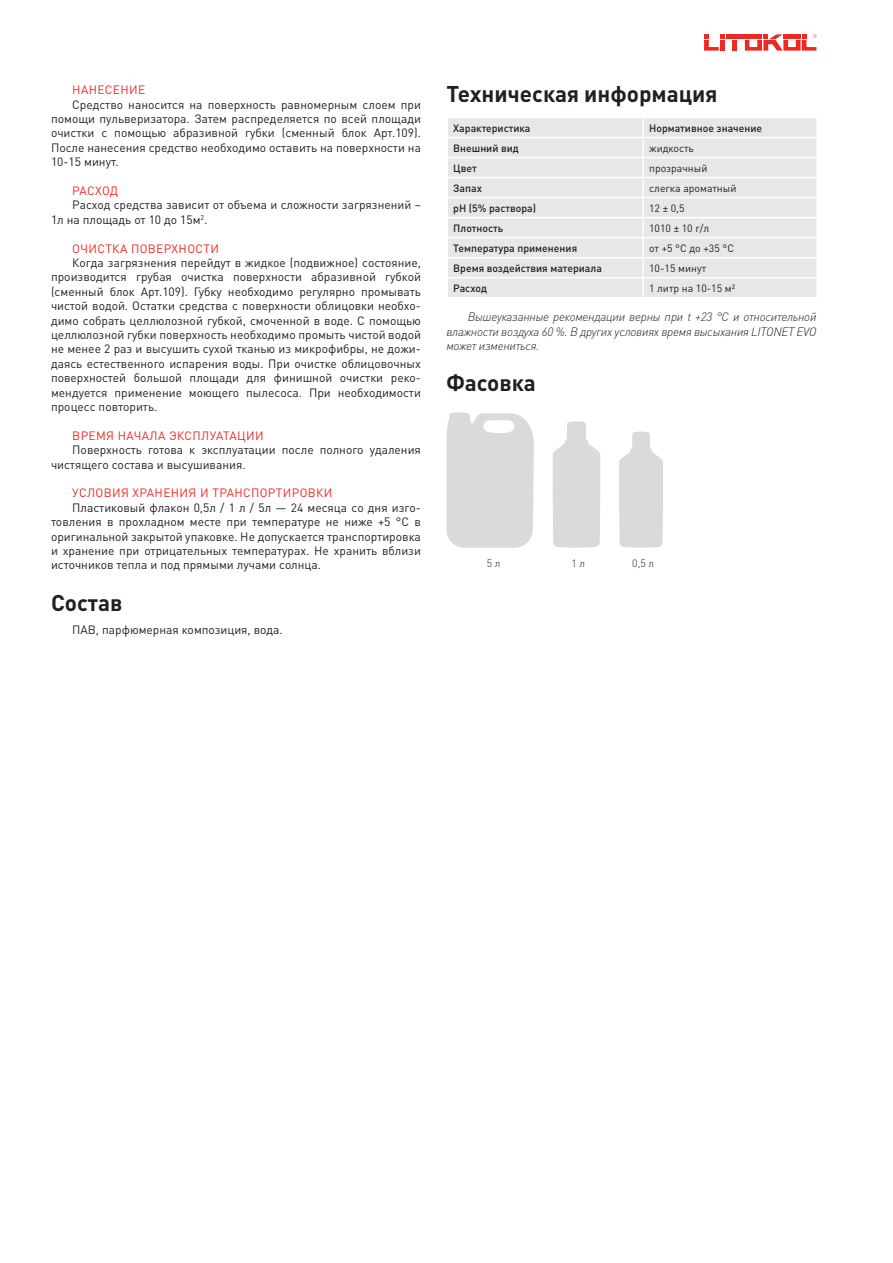
<style>
.page{position:relative;width:893px;height:1263px;background:#fff}
.page>*{position:absolute;margin:0;border:0;box-sizing:border-box;transform-origin:0 0}
.Заголовок{font:700 22.5px "DIN Pro";color:#231f20}
.Основной_текст{font:12px/14.4px "DIN Pro";color:#231f20;text-align:justify}
.Основной_текст-2{font:italic 300 12px/14.4px "DIN Pro";letter-spacing:-.02em;color:#231f20;text-align:justify}
.Подзаголовок{font:12px "DIN Pro";letter-spacing:.03em;color:#ee2823}
.Табл__текст__medium{font:500 10.5px "DIN Pro";color:#231f20}
.Табл__текст__light{font:10.5px "DIN Pro";color:#231f20}
.Малая_таблица{font:300 10.5px "DIN Pro";color:#231f20}
</style>
<div class="page">
<div style="left:726px;top:34px;width:17px;height:5px;background:#ee2823"></div>
<hr style="left:733px;top:40px;width:4px;height:11px;background:#ee2823">
<svg style="left:704px;top:34px;width:21px;height:17px"></svg>
<svg style="left:745px;top:34px;width:71px;height:17px"></svg>
<div style="left:448px;top:118px;width:368px;height:179px;background:#e6e7e9"></div>
<hr style="left:446px;top:137px;width:197px;height:1px;background:#fff">
<hr style="left:643px;top:137px;width:175px;height:1px;background:#fff">
<hr style="left:446px;top:157px;width:197px;height:1px;background:#fff">
<hr style="left:643px;top:157px;width:175px;height:1px;background:#fff">
<hr style="left:446px;top:177px;width:197px;height:1px;background:#fff">
<hr style="left:643px;top:177px;width:175px;height:1px;background:#fff">
<hr style="left:446px;top:197px;width:197px;height:1px;background:#fff">
<hr style="left:643px;top:197px;width:175px;height:1px;background:#fff">
<hr style="left:446px;top:217px;width:197px;height:1px;background:#fff">
<hr style="left:643px;top:217px;width:175px;height:1px;background:#fff">
<hr style="left:446px;top:237px;width:197px;height:1px;background:#fff">
<hr style="left:643px;top:237px;width:175px;height:1px;background:#fff">
<hr style="left:446px;top:257px;width:197px;height:1px;background:#fff">
<hr style="left:643px;top:257px;width:175px;height:1px;background:#fff">
<hr style="left:446px;top:277px;width:197px;height:1px;background:#fff">
<hr style="left:643px;top:277px;width:175px;height:1px;background:#fff">
<svg style="left:642px;top:118px;width:2px;height:179px"></svg>
<svg style="left:816px;top:118px;width:1px;height:179px"></svg>
<svg style="left:446px;top:412px;width:88px;height:136px;background:#dcddde"></svg>
<svg style="left:553px;top:421px;width:47px;height:127px;background:#dddee0"></svg>
<svg style="left:619px;top:431px;width:44px;height:117px;background:#dedfe0"></svg>
<p class="Подзаголовок" style="left:72px;top:82px;width:75px">НАНЕСЕНИЕ</p>
<p class="Основной_текст" style="left:51px;top:97px;width:371px;text-indent:21px">Средство наносится на поверхность равномерным слоем при помощи пульверизатора. Затем распределяется по всей площади очистки с помощью абразивной губки (сменный блок Арт.109).<br>После нанесения средство необходимо оставить на поверхности на 10-15 минут.</p>
<p class="Подзаголовок" style="left:72px;top:183px;width:47px">РАСХОД</p>
<p class="Основной_текст" style="left:51px;top:197px;width:371px;text-indent:21px">Расход средства зависит от объема и сложности загрязнений –<br>1л на площадь от 10 до 15м<sup>2</sup>.</p>
<p class="Подзаголовок" style="left:72px;top:240px;width:148px">ОЧИСТКА ПОВЕРХНОСТИ</p>
<p class="Основной_текст" style="left:51px;top:255px;width:371px;text-indent:21px">Когда загрязнения перейдут в жидкое (подвижное) состояние, производится грубая очистка поверхности абразивной губкой (сменный блок Арт.109). Губку необходимо регулярно промывать чистой водой. Остатки средства с поверхности облицовки необхо&shy;димо собрать целлюлозной губкой, смоченной в воде. С помощью целлюлозной губки поверхность необходимо промыть чистой водой не менее 2 раз и высушить сухой тканью из микрофибры, не дожи&shy;даясь естественного испарения воды. При очистке облицовочных поверхностей большой площади для финишной очистки реко&shy;мендуется применение моющего пылесоса. При необходимости процесс повторить.</p>
<p class="Подзаголовок" style="left:72px;top:427px;width:193px">ВРЕМЯ НАЧАЛА ЭКСПЛУАТАЦИИ</p>
<p class="Основной_текст" style="left:51px;top:442px;width:371px;text-indent:21px">Поверхность готова к эксплуатации после полного удаления чистящего состава и высушивания.</p>
<p class="Подзаголовок" style="left:72px;top:485px;width:262px">УСЛОВИЯ ХРАНЕНИЯ И ТРАНСПОРТИРОВКИ</p>
<p class="Основной_текст" style="left:51px;top:500px;width:371px;text-indent:21px">Пластиковый флакон 0,5л / 1 л / 5л — 24 месяца со дня изго&shy;товления в прохладном месте при температуре не ниже +5 °С в оригинальной закрытой упаковке. Не допускается транспортировка и хранение при отрицательных температурах. Не хранить вблизи источников тепла и под прямыми лучами солнца.</p>
<p class="Заголовок" style="left:51px;top:584px;width:73px">Состав</p>
<p class="Основной_текст" style="left:72px;top:622px;width:212px">ПАВ, парфюмерная композиция, вода.</p>
<p class="Заголовок" style="left:446px;top:75px;width:272px">Техническая информация</p>
<p class="Табл__текст__medium" style="left:453px;top:121px;width:79px">Характеристика</p>
<p class="Табл__текст__medium" style="left:649px;top:121px;width:115px">Нормативное значение</p>
<p class="Табл__текст__medium" style="left:453px;top:141px;width:67px">Внешний вид</p>
<p class="Табл__текст__light" style="left:649px;top:141px;width:46px">жидкость</p>
<p class="Табл__текст__medium" style="left:453px;top:161px;width:25px">Цвет</p>
<p class="Табл__текст__light" style="left:649px;top:161px;width:60px">прозрачный</p>
<p class="Табл__текст__medium" style="left:453px;top:181px;width:30px">Запах</p>
<p class="Табл__текст__light" style="left:649px;top:181px;width:89px">слегка ароматный</p>
<p class="Табл__текст__medium" style="left:453px;top:201px;width:84px">pH (5% раствора)</p>
<p class="Табл__текст__light" style="left:649px;top:201px;width:37px">12 ± 0,5</p>
<p class="Табл__текст__medium" style="left:453px;top:221px;width:51px">Плотность</p>
<p class="Табл__текст__light" style="left:649px;top:221px;width:62px">1010 ± 10 г/л</p>
<p class="Табл__текст__medium" style="left:453px;top:241px;width:125px">Температура применения</p>
<p class="Табл__текст__light" style="left:649px;top:241px;width:86px">от +5 °C до +35 °C</p>
<p class="Табл__текст__medium" style="left:453px;top:261px;width:150px">Время воздействия материала</p>
<p class="Табл__текст__light" style="left:649px;top:261px;width:58px">10-15 минут</p>
<p class="Табл__текст__medium" style="left:453px;top:281px;width:35px">Расход</p>
<p class="Табл__текст__light" style="left:649px;top:281px;width:88px">1 литр на 10-15 м²</p>
<p class="Основной_текст-2" style="left:446px;top:309px;width:371px;text-indent:21px">Вышеуказанные рекомендации верны при t +23 °C и относительной влажности воздуха 60 %. В других условиях время высыхания LITONET EVO может измениться.</p>
<p class="Заголовок" style="left:446px;top:365px;width:91px">Фасовка</p>
<p class="Малая_таблица" style="left:487px;top:555px;width:15px">5 л</p>
<p class="Малая_таблица" style="left:571px;top:555px;width:15px">1 л</p>
<p class="Малая_таблица" style="left:632px;top:555px;width:23px">0,5 л</p>
</div>
